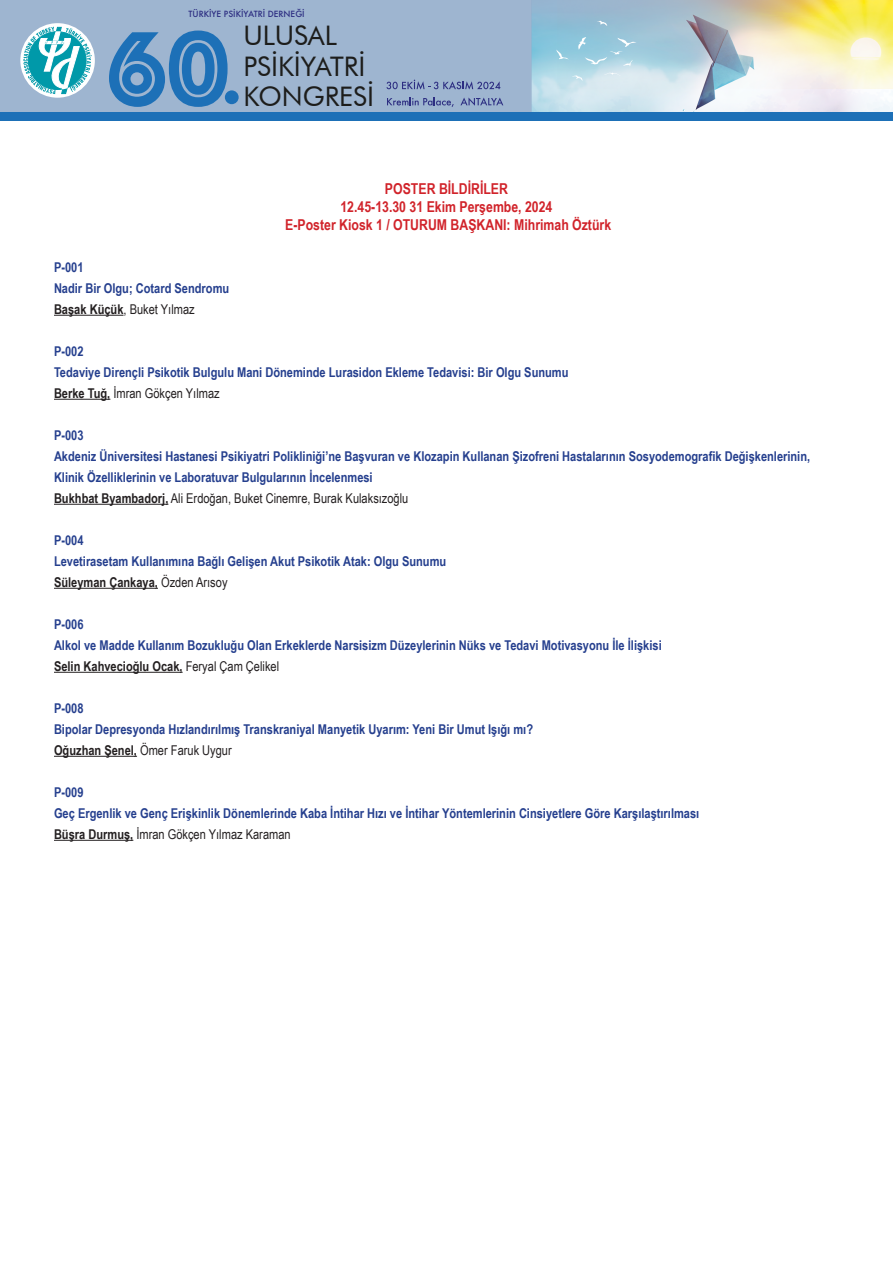
<style>
.page{position:relative;width:893px;height:1263px;background:#fff}
.page>*{position:absolute;margin:0;border:0;box-sizing:border-box;transform-origin:0 0}
.t1{font:27px/30.2px "Futura BT";color:#1d1d1b}
.t2{font:700 15px "Arial Narrow";color:#d1232a}
.t3{font:700 13.5px/21px "Arial Narrow";color:#253f8e}
.t4{font:13.5px "Arial Narrow";color:#231f20}
.t5{font:700 13.5px "Arial Narrow";color:#231f20}
.t6{font:500 8.25px "Futura";color:#2d2e82}
.s1{font-weight:700}
.s2{font-weight:400}
</style>
<div class="page">
<img style="left:0;top:0;width:893px;height:112px">
<svg style="left:20px;top:23px;width:75px;height:75px"></svg>
<svg style="left:23px;top:27px;width:69px;height:67px"></svg>
<div style="left:0;top:112px;width:893px;height:8px;background:#1d70b7"></div>
<svg style="left:556px;top:50px;width:13px;height:9px"></svg>
<svg style="left:604px;top:73px;width:17px;height:3px"></svg>
<svg style="left:597px;top:21px;width:10px;height:5px"></svg>
<svg style="left:578px;top:37px;width:59px;height:29px;background:#a3cfe0"></svg>
<svg style="left:572px;top:76px;width:10px;height:5px"></svg>
<svg style="left:386px;top:80px;width:114px;height:9px"></svg>
<svg style="left:387px;top:97px;width:67px;height:10px"></svg>
<svg style="left:460px;top:98px;width:43px;height:8px"></svg>
<svg style="left:109px;top:31px;width:119px;height:76px;background:#508bc0"></svg>
<div style="left:225px;top:90px;width:14px;height:14px;background:#1d70b7;border-radius:50%"></div>
<hr style="left:54px;top:315px;width:70px;height:1px;background:#231f20">
<hr style="left:54px;top:399px;width:56px;height:1px;background:#231f20">
<hr style="left:54px;top:504px;width:114px;height:1px;background:#231f20">
<hr style="left:54px;top:588px;width:104px;height:1px;background:#231f20">
<hr style="left:54px;top:672px;width:129px;height:1px;background:#231f20">
<hr style="left:54px;top:756px;width:83px;height:1px;background:#231f20">
<hr style="left:54px;top:840px;width:79px;height:1px;background:#231f20">
<p class="t6" style="left:189px;top:8px;width:118px">TÜRKİYE PSİKİYATRİ DERNEĞİ</p>
<p class="t1" style="left:243px;top:21px;width:132px">ULUSAL<br>PSİKİYATRİ<br>KONGRESİ</p>
<p class="t2" style="left:385px;top:177px;width:125px">POSTER BİLDİRİLER</p>
<p class="t2" style="left:340px;top:195px;width:213px">12.45-13.30 31 Ekim Perşembe, 2024</p>
<p class="t2" style="left:285px;top:213px;width:327px">E-Poster Kiosk 1 / OTURUM BAŞKANI: Mihrimah Öztürk</p>
<p class="t3" style="left:54px;top:256px;width:31px">P-001</p>
<p class="t3" style="left:54px;top:277px;width:177px">Nadir Bir Olgu; Cotard Sendromu</p>
<p class="t4" style="left:54px;top:299px;width:142px"><span class="s1">Başak Küçük</span>, Buket Yılmaz</p>
<p class="t3" style="left:54px;top:340px;width:31px">P-002</p>
<p class="t3" style="left:54px;top:361px;width:516px">Tedaviye Dirençli Psikotik Bulgulu Mani Döneminde Lurasidon Ekleme Tedavisi: Bir Olgu Sunumu</p>
<p class="t4" style="left:54px;top:383px;width:167px"><span class="s1">Berke Tuğ,</span> İmran Gökçen Yılmaz</p>
<p class="t3" style="left:54px;top:424px;width:31px">P-003</p>
<p class="t3" style="left:54px;top:445px;width:758px">Akdeniz Üniversitesi Hastanesi Psikiyatri Polikliniği’ne Başvuran ve Klozapin Kullanan Şizofreni Hastalarının Sosyodemografik Değişkenlerinin,<br>Klinik Özelliklerinin ve Laboratuvar Bulgularının İncelenmesi</p>
<p class="t4" style="left:54px;top:488px;width:356px"><span class="s1">Bukhbat Byambadorj,</span> Ali Erdoğan, Buket Cinemre, Burak Kulaksızoğlu</p>
<p class="t3" style="left:54px;top:529px;width:31px">P-004</p>
<p class="t3" style="left:54px;top:550px;width:394px">Levetirasetam Kullanımına Bağlı Gelişen Akut Psikotik Atak: Olgu Sunumu</p>
<p class="t5" style="left:54px;top:572px;width:175px">Süleyman Çankaya, <span class="s2">Özden Arısoy</span></p>
<p class="t3" style="left:54px;top:613px;width:31px">P-006</p>
<p class="t3" style="left:54px;top:634px;width:609px">Alkol ve Madde Kullanım Bozukluğu Olan Erkeklerde Narsisizm Düzeylerinin Nüks ve Tedavi Motivasyonu İle İlişkisi</p>
<p class="t5" style="left:54px;top:656px;width:227px">Selin Kahvecioğlu Ocak, <span class="s2">Feryal Çam Çelikel</span></p>
<p class="t3" style="left:54px;top:697px;width:31px">P-008</p>
<p class="t3" style="left:54px;top:718px;width:481px">Bipolar Depresyonda Hızlandırılmış Transkraniyal Manyetik Uyarım: Yeni Bir Umut Işığı mı?</p>
<p class="t4" style="left:54px;top:740px;width:179px"><span class="s1">Oğuzhan Şenel,</span> Ömer Faruk Uygur</p>
<p class="t3" style="left:54px;top:781px;width:31px">P-009</p>
<p class="t3" style="left:54px;top:802px;width:647px">Geç Ergenlik ve Genç Erişkinlik Dönemlerinde Kaba İntihar Hızı ve İntihar Yöntemlerinin Cinsiyetlere Göre Karşılaştırılması</p>
<p class="t4" style="left:54px;top:824px;width:238px"><span class="s1">Büşra Durmuş,</span> İmran Gökçen Yılmaz Karaman</p>
</div>
